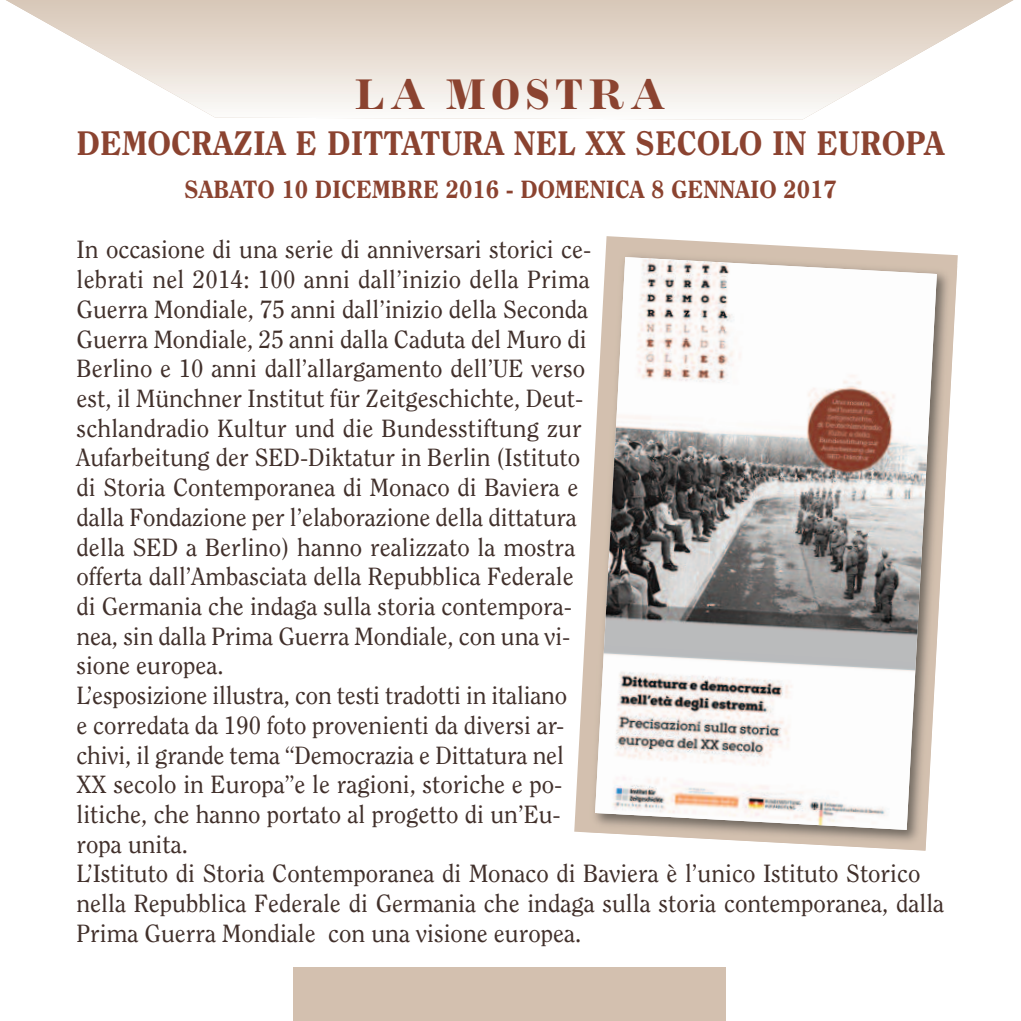
<style>
.page{position:relative;width:1021px;height:1021px;background:#fff}
.page>*{position:absolute;margin:0;border:0;box-sizing:border-box;transform-origin:0 0}
.t1{font:700 42.3px "Inflex";letter-spacing:.15em;color:#8b4330;scale:.85 1}
.t2{font:800 33.75px "Clearface Std";color:#8b4330}
.t3{font:24.75px/29.7px "Clearface Std";color:#41302b}
.t4{font:800 24.75px "Clearface Std";color:#8b4330}
</style>
<div class="page">
<svg style="left:6px;top:0;width:1008px;height:120px"></svg>
<div style="left:293px;top:967px;width:432px;height:53px;background:#d3c0af"></div>
<svg style="left:574px;top:236px;width:230px;height:597px"></svg>
<img style="left:585px;top:247px;width:372px;height:603px">
<img style="left:595px;top:257px;width:341px;height:572px">
<h1 class="t1" style="left:355px;top:79px;width:367px">LA MOSTRA</h1>
<h2 class="t2" style="left:77px;top:129px;width:869px">DEMOCRAZIA E DITTATURA NEL XX SECOLO IN EUROPA</h2>
<p class="t4" style="left:184px;top:179px;width:654px">SABATO 10 DICEMBRE 2016 - DOMENICA 8 GENNAIO 2017</p>
<p class="t3" style="left:76px;top:236px;width:869px">In occasione di una serie di anniversari storici ce-<br>lebrati nel 2014: 100 anni dall’inizio della Prima<br>Guerra Mondiale, 75 anni dall’inizio della Seconda<br>Guerra Mondiale, 25 anni dalla Caduta del Muro di<br>Berlino e 10 anni dall’allargamento dell’UE verso<br>est, il Münchner Institut für Zeitgeschichte, Deut-<br>schlandradio Kultur und die Bundesstiftung zur<br>Aufarbeitung der SED-Diktatur in Berlin (Istituto<br>di Storia Contemporanea di Monaco di Baviera e<br>dalla Fondazione per l’elaborazione della dittatura<br>della SED a Berlino) hanno realizzato la mostra<br>offerta dall’Ambasciata della Repubblica Federale<br>di Germania che indaga sulla storia contempora-<br>nea, sin dalla Prima Guerra Mondiale, con una vi-<br>sione europea.<br>L’esposizione illustra, con testi tradotti in italiano<br>e corredata da 190 foto provenienti da diversi ar-<br>chivi, il grande tema “Democrazia e Dittatura nel<br>XX secolo in Europa”e le ragioni, storiche e po-<br>litiche, che hanno portato al progetto di un’Eu-<br>ropa unita.<br>L’Istituto di Storia Contemporanea di Monaco di Baviera è l’unico Istituto Storico nella Repubblica Federale di Germania che indaga sulla storia contemporanea, dalla Prima Guerra Mondiale con una visione europea.</p>
</div>
